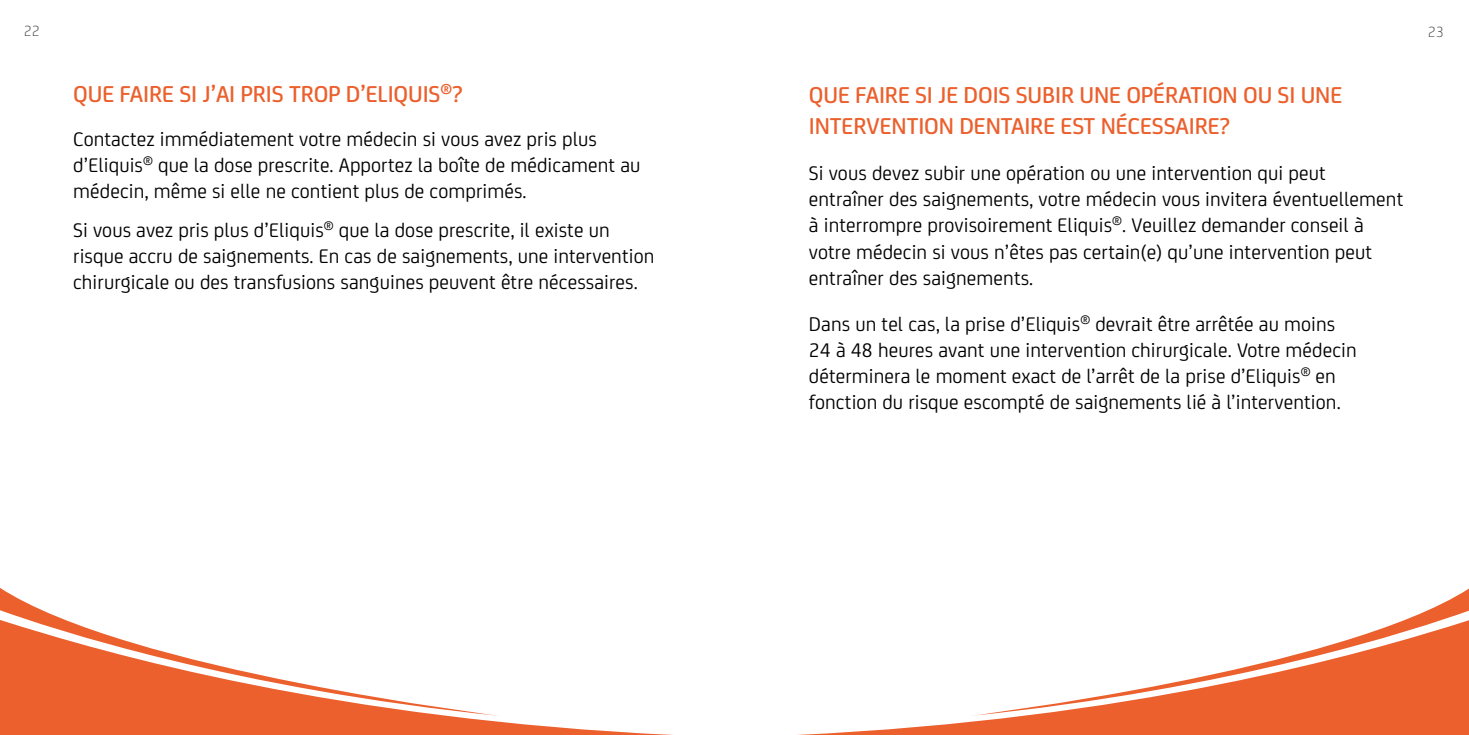
<style>
.page{position:relative;width:1469px;height:735px;background:#fff}
.page>*{position:absolute;margin:0;border:0;box-sizing:border-box;transform-origin:0 0}
.t1{font:500 24.5px/31.5px "FS Joey";letter-spacing:-.005em;color:#eb602d}
.t2{font:21px/26.2px "FS Joey";letter-spacing:.005em;color:#000}
.t3{font:300 15.75px "FS Joey";color:#4a4a49}
</style>
<div class="page">
<svg style="left:817px;top:715px;width:651px;height:19px"></svg>
<svg style="left:978px;top:589px;width:490px;height:126px"></svg>
<svg style="left:0;top:715px;width:653px;height:19px"></svg>
<svg style="left:0;top:588px;width:492px;height:127px"></svg>
<p class="t3" style="left:24px;top:19px;width:18px">22</p>
<p class="t3" style="left:1427px;top:20px;width:18px">23</p>
<p class="t1" style="left:73px;top:76px;width:391px">QUE FAIRE SI J’AI PRIS TROP D’ELIQUIS<sup>®</sup>?</p>
<p class="t2" style="left:73px;top:124px;width:569px">Contactez immédiatement votre médecin si vous avez pris plus d’Eliquis<sup>®</sup> que la dose prescrite. Apportez la boîte de médicament au médecin, même si elle ne contient plus de comprimés.</p>
<p class="t2" style="left:73px;top:215px;width:582px">Si vous avez pris plus d’Eliquis<sup>®</sup> que la dose prescrite, il existe un risque accru de saignements. En cas de saignements, une intervention chirurgicale ou des transfusions sanguines peuvent être nécessaires.</p>
<p class="t1" style="left:809px;top:77px;width:535px">QUE FAIRE SI JE DOIS SUBIR UNE OPÉRATION OU SI UNE<br>INTERVENTION DENTAIRE EST NÉCESSAIRE?</p>
<p class="t2" style="left:809px;top:158px;width:596px">Si vous devez subir une opération ou une intervention qui peut entraîner des saignements, votre médecin vous invitera éventuellement à interrompre provisoirement Eliquis<sup>®</sup>. Veuillez demander conseil à votre médecin si vous n’êtes pas certain(e) qu’une intervention peut entraîner des saignements.</p>
<p class="t2" style="left:809px;top:309px;width:549px">Dans un tel cas, la prise d’Eliquis<sup>®</sup> devrait être arrêtée au moins 24 à 48 heures avant une intervention chirurgicale. Votre médecin déterminera le moment exact de l’arrêt de la prise d’Eliquis<sup>®</sup> en fonction du risque escompté de saignements lié à l’intervention.</p>
</div>
